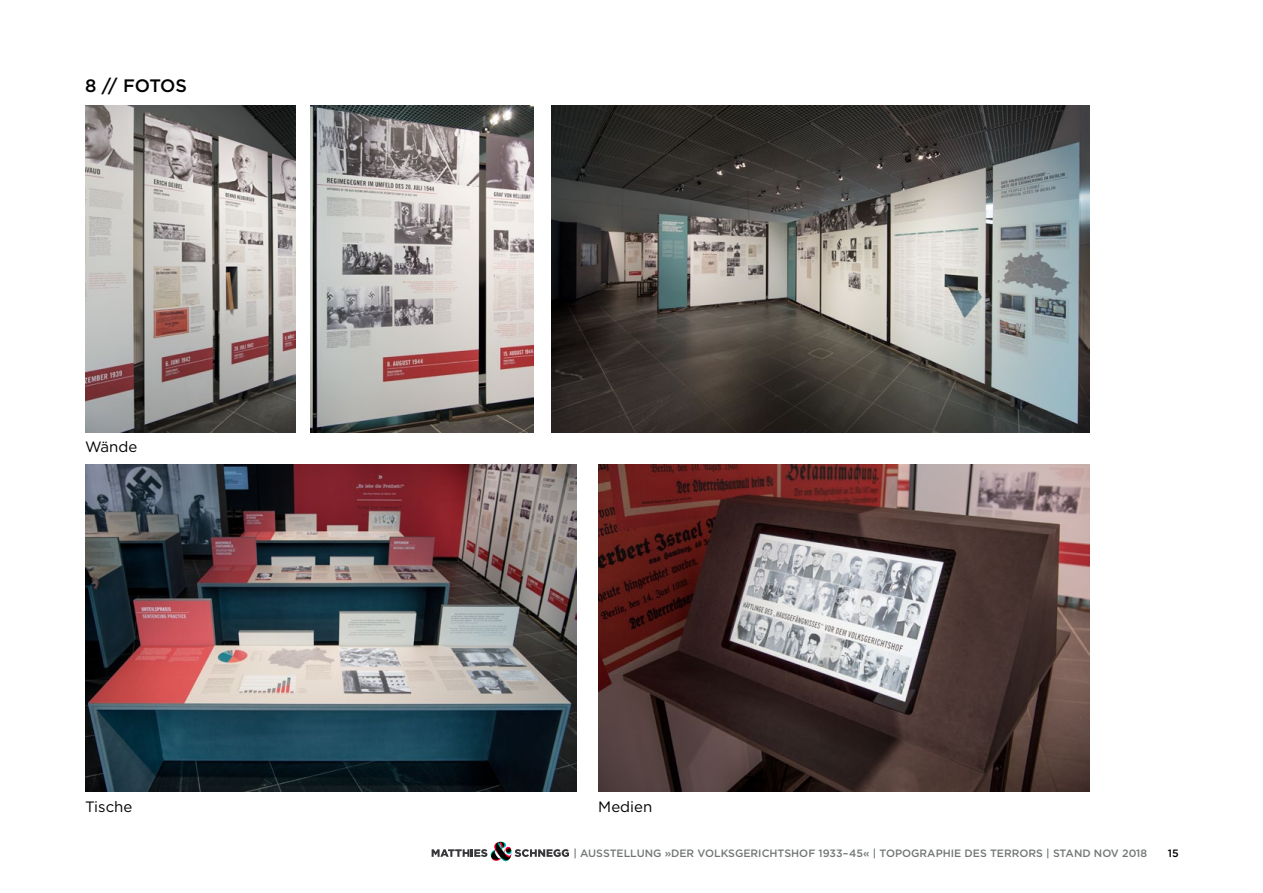
<style>
.page{position:relative;width:1263px;height:893px;background:#fff}
.page>*{position:absolute;margin:0;border:0;box-sizing:border-box;transform-origin:0 0}
.t1{font:500 18px "Gotham HTF";color:#000}
.t2{font:15px "Gotham";color:#000}
.t3{font:500 10.65px "Gotham HTF";color:#727775}
.t4{font:500 10.65px "Gotham HTF";color:#000}
</style>
<div class="page">
<svg style="left:432px;top:842px;width:137px;height:19px"></svg>
<img style="left:85px;top:106px;width:211px;height:326px">
<img style="left:310px;top:106px;width:223px;height:326px">
<img style="left:551px;top:106px;width:538px;height:326px">
<img style="left:85px;top:464px;width:491px;height:327px">
<img style="left:598px;top:464px;width:491px;height:327px">
<h1 class="t1" style="left:85px;top:75px;width:103px">8 // F OTOS</h1>
<h2 class="t2" style="left:85px;top:437px;width:54px">Wände</h2>
<h2 class="t2" style="left:85px;top:797px;width:49px">Tische</h2>
<h2 class="t2" style="left:598px;top:797px;width:55px">Medien</h2>
<p class="t3" style="left:573px;top:847px;width:575px">| AUSSTELLUNG »DER VOLKSGERICHTSHOF 1933–45« | TOPOGRAPHI E DES TERRORS | STAND NOV 2018</p>
<p class="t4" style="left:1168px;top:847px;width:12px">15</p>
</div>
